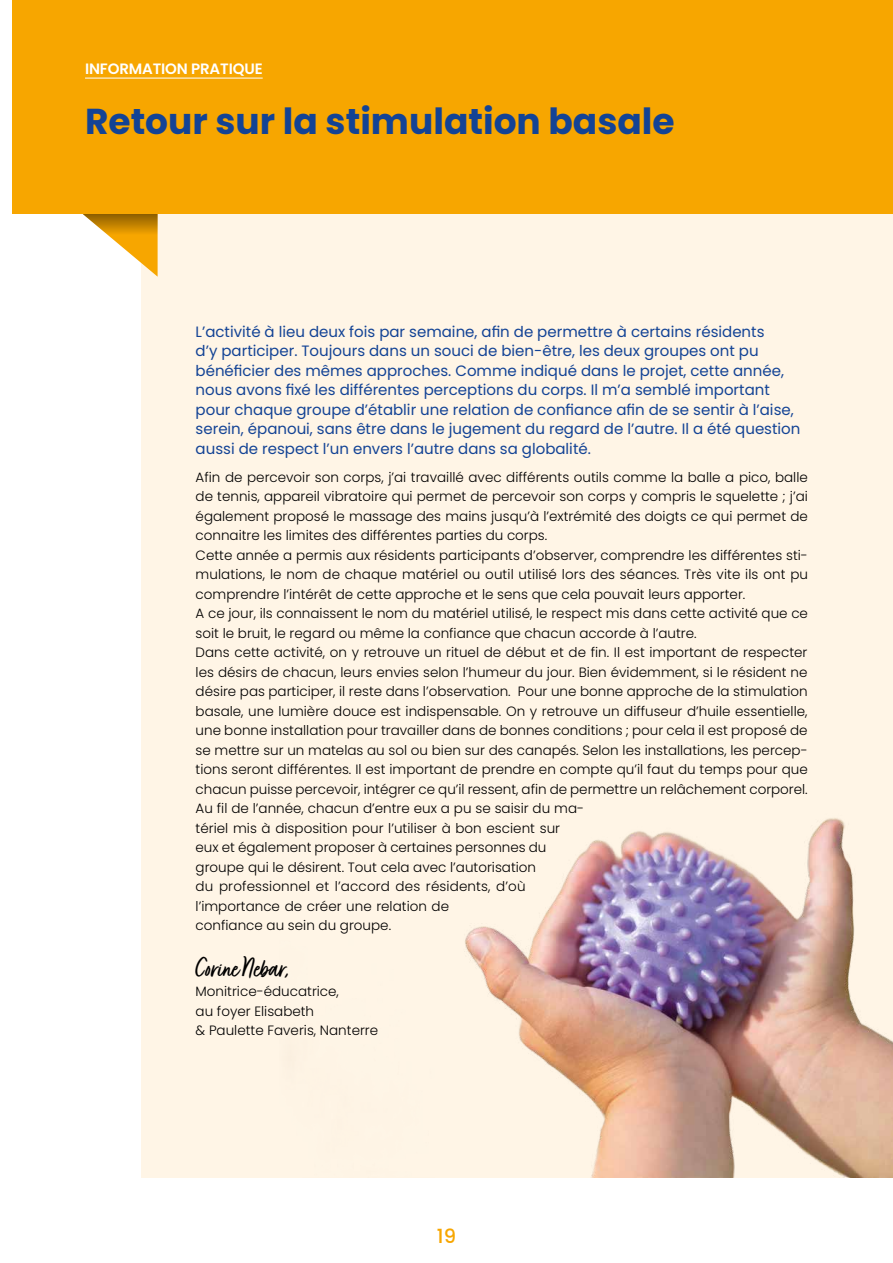
<style>
.page{position:relative;width:893px;height:1263px;background:#fff}
.page>*{position:absolute;margin:0;border:0;box-sizing:border-box;transform-origin:0 0}
.t1{font:700 36px "Poppins";color:#134395}
.t2{font:31.5px "Fave Script Pro";letter-spacing:-.01em;color:#000}
.t3{font:500 19.5px "Poppins";color:#f7a600}
.t4{font:15px/19.5px "Poppins";color:#134395}
.t5{font:600 15px "Poppins";letter-spacing:-.01em;color:#fff}
.t6{font:300 13.5px/19.5px "Poppins";color:#000}
</style>
<div class="page">
<div style="left:142px;top:214px;width:751px;height:964px;background:#fff5e6"></div>
<svg style="left:83px;top:214px;width:75px;height:63px"></svg>
<div style="left:13px;top:0;width:880px;height:214px;background:#f7a600"></div>
<hr style="left:85px;top:78px;width:178px;height:1px;background:#fff">
<img style="left:465px;top:818px;width:428px;height:360px">
<p class="t5" style="left:85px;top:60px;width:179px">INFORMATION PRATIQUE</p>
<h1 class="t1" style="left:85px;top:101px;width:591px">Retour sur la stimulation basale</h1>
<p class="t4" style="left:196px;top:322px;width:606px">L’activité à lieu deux fois par semaine, afin de permettre à certains résidents<br>d’y participer. Toujours dans un souci de bien-être, les deux groupes ont pu bénéficier des mêmes approches. Comme indiqué dans le projet, cette année, nous avons fixé les différentes perceptions du corps. Il m’a semblé important pour chaque groupe d’établir une relation de confiance afin de se sentir à l’aise, serein, épanoui, sans être dans le jugement du regard de l’autre. Il a été question aussi de respect l’un envers l’autre dans sa globalité.</p>
<p class="t6" style="left:196px;top:467px;width:614px">Afin de percevoir son corps, j’ai travaillé avec différents outils comme la balle a pico, balle de tennis, appareil vibratoire qui permet de percevoir son corps y compris le squelette ; j’ai également proposé le massage des mains jusqu’à l’extrémité des doigts ce qui permet de connaitre les limites des différentes parties du corps.<br>Cette année a permis aux résidents participants d’observer, comprendre les différentes sti&shy;mulations, le nom de chaque matériel ou outil utilisé lors des séances. Très vite ils ont pu comprendre l’intérêt de cette approche et le sens que cela pouvait leurs apporter.<br>A ce jour, ils connaissent le nom du matériel utilisé, le respect mis dans cette activité que ce soit le bruit, le regard ou même la confiance que chacun accorde à l’autre.<br>Dans cette activité, on y retrouve un rituel de début et de fin. Il est important de respecter les désirs de chacun, leurs envies selon l’humeur du jour. Bien évidemment, si le résident ne désire pas participer, il reste dans l’observation. Pour une bonne approche de la stimulation basale, une lumière douce est indispensable. On y retrouve un diffuseur d’huile essentielle, une bonne installation pour travailler dans de bonnes conditions ; pour cela il est proposé de se mettre sur un matelas au sol ou bien sur des canapés. Selon les installations, les percep&shy;tions seront différentes. Il est important de prendre en compte qu’il faut du temps pour que chacun puisse percevoir, intégrer ce qu’il ressent, afin de permettre un relâchement corporel.<br>Au fil de l’année, chacun d’entre eux a pu se saisir du ma-<br>tériel mis à disposition pour l’utiliser à bon escient sur<br>eux et également proposer à certaines personnes du<br>groupe qui le désirent. Tout cela avec l’autorisation<br>du professionnel et l’accord des résidents, d’où<br>l’importance de créer une relation de<br>confiance au sein du groupe.</p>
<h2 class="t2" style="left:196px;top:950px;width:97px">Corine Nebar,</h2>
<p class="t6" style="left:196px;top:982px;width:184px">Monitrice-éducatrice,<br>au foyer Elisabeth<br>&amp; Paulette Faveris, Nanterre</p>
<h3 class="t3" style="left:437px;top:1225px;width:21px">19</h3>
</div>
